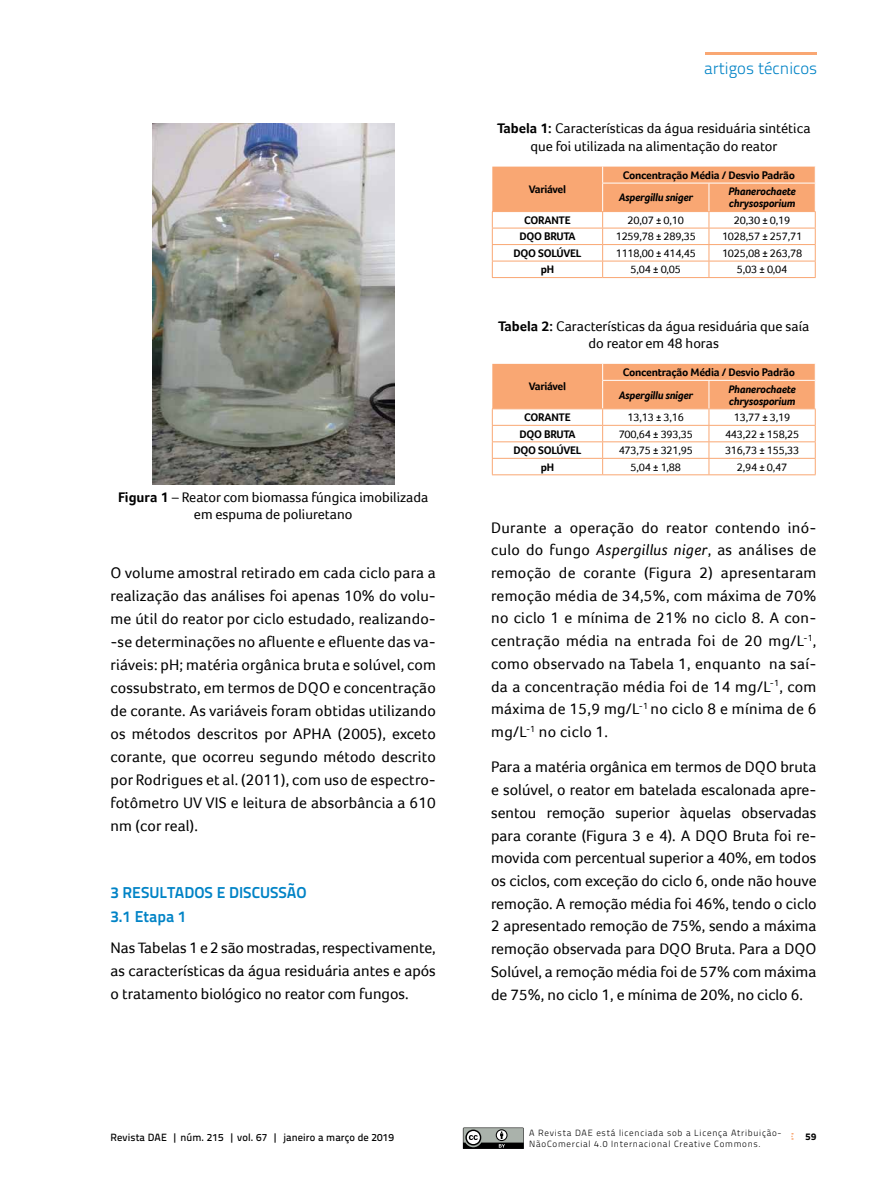
<style>
.page{position:relative;width:893px;height:1191px;background:#fff}
.page>*{position:absolute;margin:0;border:0;box-sizing:border-box;transform-origin:0 0}
.t1{font:300 16.65px "Titillium Text 22 L";color:#0083c6}
.t2{font:15.75px/22.6px "Foco";color:#000;text-align:justify}
.t3{font:700 15.75px/24.3px "Titillium Text 22 L";color:#0083c6}
.t4{font:14.25px/17.2px "Foco";color:#000;text-align:center}
.t5{font:11.25px "Foco";letter-spacing:-.02em;color:#000}
.t6{font:700 11.25px "Foco";letter-spacing:-.02em;color:#000}
.t7{font:italic 700 11.25px/12px "Foco";letter-spacing:-.02em;color:#000}
.t8{font:500 10.5px "Titillium Text 22 L";letter-spacing:.01em;color:#000}
.t9{font:800 9.75px "Titillium Text 22 L";color:#000}
.t10{font:300 9px/10.5px "Titillium Text 22 L";letter-spacing:.08em;color:#000}
.s1{font-weight:700}
.s2{font-style:italic}
</style>
<div class="page">
<img style="left:152px;top:123px;width:242px;height:361px">
<hr style="left:492px;top:277px;width:111px;height:1px;background:#f9a773">
<hr style="left:603px;top:277px;width:106px;height:1px;background:#f9a773">
<hr style="left:709px;top:277px;width:107px;height:1px;background:#f9a773">
<svg style="left:492px;top:167px;width:324px;height:110px"></svg>
<hr style="left:602px;top:183px;width:107px;height:1px;background:#fff">
<hr style="left:709px;top:183px;width:107px;height:1px;background:#fff">
<svg style="left:492px;top:364px;width:324px;height:111px"></svg>
<hr style="left:602px;top:380px;width:107px;height:1px;background:#fff">
<hr style="left:709px;top:380px;width:107px;height:1px;background:#fff">
<svg style="left:791px;top:1133px;width:2px;height:6px"></svg>
<hr style="left:705px;top:52px;width:111px;height:3px;background:#f9a773">
<svg style="left:463px;top:1127px;width:61px;height:22px"></svg>
<p class="t4" style="left:118px;top:488px;width:312px"><span class="s1">Figura 1</span> – Reator com biomassa fúngica imobilizada em espuma de poliuretano</p>
<p class="t2" style="left:111px;top:561px;width:327px">O volume amostral retirado em cada ciclo para a realização das análises foi apenas 10% do volu&shy;me útil do reator por ciclo estudado, realizando--se determinações no afluente e efluente das va&shy;riáveis: pH; matéria orgânica bruta e solúvel, com cossubstrato, em termos de DQO e concentração de corante. As variáveis foram obtidas utilizando os métodos descritos por APHA (2005), exceto corante, que ocorreu segundo método descrito por Rodrigues et al. (2011), com uso de espectro&shy;fotômetro UV VIS e leitura de absorbância a 610 nm (cor real).</p>
<p class="t3" style="left:111px;top:879px;width:198px">3 RESULTADOS E DISCUSSÃO<br>3.1 Etapa 1</p>
<p class="t2" style="left:111px;top:936px;width:327px">Nas Tabelas 1 e 2 são mostradas, respectivamente, as características da água residuária antes e após o tratamento biológico no reator com fungos.</p>
<p class="t8" style="left:111px;top:1129px;width:285px">Revista DAE | núm. 215 | vol. 67 | janeiro a março de 2019</p>
<p class="t1" style="left:704px;top:56px;width:115px">artigos técnicos</p>
<p class="t4" style="left:497px;top:120px;width:315px"><span class="s1">Tabela 1:</span> Características da água residuária sintética que foi utilizada na alimentação do reator</p>
<p class="t6" style="left:529px;top:183px;width:39px">Variável</p>
<p class="t6" style="left:623px;top:168px;width:174px">Concentração Média / Desvio Padrão</p>
<p class="t7" style="left:619px;top:191px;width:76px">Aspergillu sniger</p>
<p class="t7" style="left:728px;top:185px;width:69px">Phanerochaete chrysosporium</p>
<p class="t6" style="left:524px;top:213px;width:48px">CORANTE</p>
<p class="t5" style="left:628px;top:213px;width:58px">20,07 ± 0,10</p>
<p class="t5" style="left:734px;top:213px;width:58px">20,30 ± 0,19</p>
<p class="t6" style="left:519px;top:230px;width:58px">DQO BRUTA</p>
<p class="t5" style="left:616px;top:230px;width:82px">1259,78 ± 289,35</p>
<p class="t5" style="left:722px;top:230px;width:82px">1028,57 ± 257,71</p>
<p class="t6" style="left:513px;top:246px;width:70px">DQO SOLÚVEL</p>
<p class="t5" style="left:616px;top:246px;width:82px">1118,00 ± 414,45</p>
<p class="t5" style="left:722px;top:246px;width:82px">1025,08 ± 263,78</p>
<p class="t6" style="left:541px;top:263px;width:15px">pH</p>
<p class="t5" style="left:631px;top:263px;width:52px">5,04 ± 0,05</p>
<p class="t5" style="left:737px;top:263px;width:52px">5,03 ± 0,04</p>
<p class="t4" style="left:498px;top:317px;width:313px"><span class="s1">Tabela 2:</span> Características da água residuária que saía do reator em 48 horas</p>
<p class="t6" style="left:529px;top:380px;width:39px">Variável</p>
<p class="t6" style="left:623px;top:366px;width:174px">Concentração Média / Desvio Padrão</p>
<p class="t7" style="left:619px;top:389px;width:76px">Aspergillu sniger</p>
<p class="t7" style="left:728px;top:383px;width:69px">Phanerochaete chrysosporium</p>
<p class="t6" style="left:524px;top:410px;width:48px">CORANTE</p>
<p class="t5" style="left:628px;top:411px;width:58px">13,13 ± 3,16</p>
<p class="t5" style="left:734px;top:411px;width:58px">13,77 ± 3,19</p>
<p class="t6" style="left:519px;top:427px;width:58px">DQO BRUTA</p>
<p class="t5" style="left:619px;top:427px;width:76px">700,64 ± 393,35</p>
<p class="t5" style="left:725px;top:427px;width:76px">443,22 ± 158,25</p>
<p class="t6" style="left:513px;top:443px;width:70px">DQO SOLÚVEL</p>
<p class="t5" style="left:619px;top:444px;width:76px">473,75 ± 321,95</p>
<p class="t5" style="left:725px;top:444px;width:76px">316,73 ± 155,33</p>
<p class="t6" style="left:541px;top:460px;width:15px">pH</p>
<p class="t5" style="left:631px;top:460px;width:52px">5,04 ± 1,88</p>
<p class="t5" style="left:737px;top:460px;width:52px">2,94 ± 0,47</p>
<p class="t2" style="left:491px;top:516px;width:327px">Durante a operação do reator contendo inó&shy;culo do fungo <span class="s2">Aspergillus niger</span>, as análises de remoção de corante (Figura 2) apresentaram remoção média de 34,5%, com máxima de 70% no ciclo 1 e mínima de 21% no ciclo 8. A con&shy;centração média na entrada foi de 20 mg/L<sup>-1</sup>, como observado na Tabela 1, enquanto na saí&shy;da a concentração média foi de 14 mg/L<sup>-1</sup>, com máxima de 15,9 mg/L<sup>-1</sup> no ciclo 8 e mínima de 6 mg/L<sup>-1</sup> no ciclo 1.</p>
<p class="t2" style="left:491px;top:755px;width:327px">Para a matéria orgânica em termos de DQO bruta e solúvel, o reator em batelada escalonada apre&shy;sentou remoção superior àquelas observadas para corante (Figura 3 e 4). A DQO Bruta foi re&shy;movida com percentual superior a 40%, em todos os ciclos, com exceção do ciclo 6, onde não houve remoção. A remoção média foi 46%, tendo o ciclo 2 apresentado remoção de 75%, sendo a máxima remoção observada para DQO Bruta. Para a DQO Solúvel, a remoção média foi de 57% com máxima de 75%, no ciclo 1, e mínima de 20%, no ciclo 6.</p>
<p class="t10" style="left:529px;top:1127px;width:254px">A Revista DAE está licenciada sob a Licença Atribuição-<br>NãoComercial 4.0 Internacional Creative Commons.</p>
<p class="t9" style="left:805px;top:1129px;width:13px">59</p>
</div>
